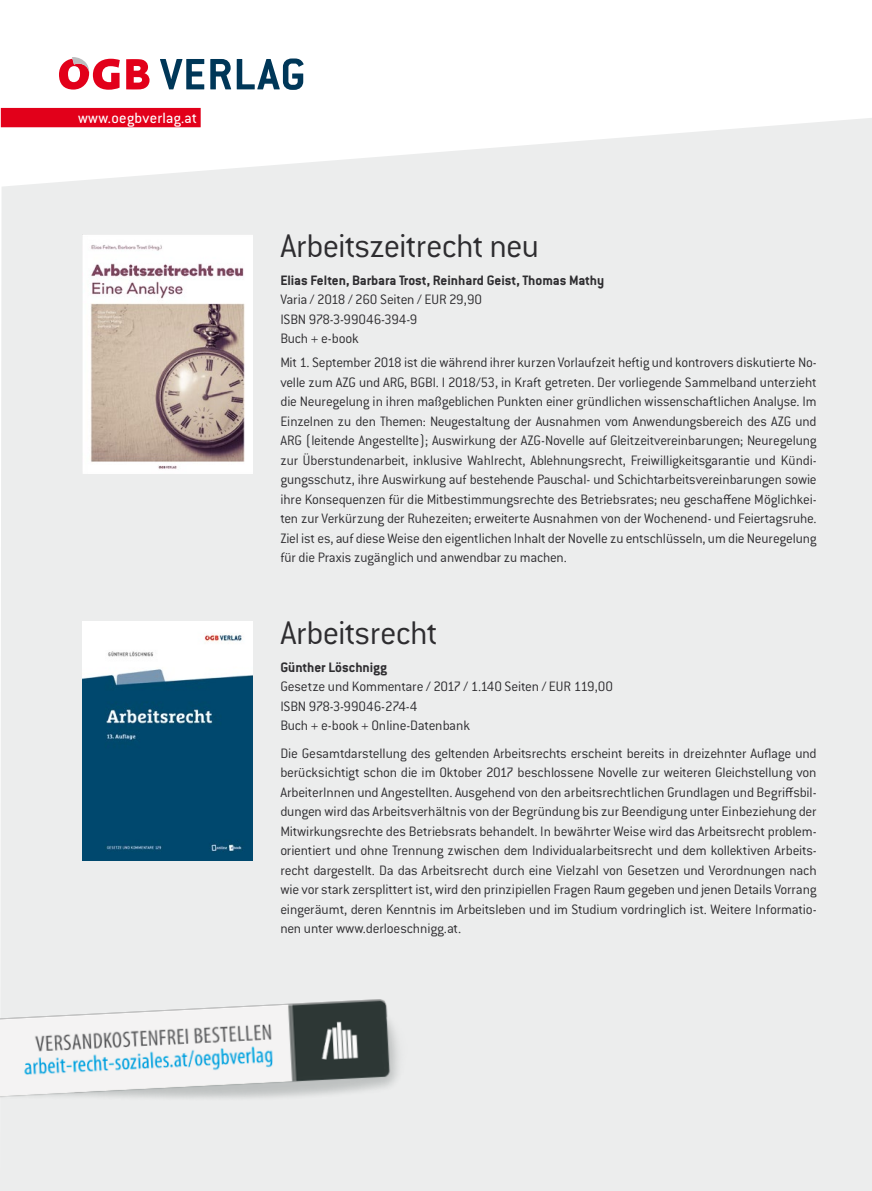
<style>
.page{position:relative;width:872px;height:1191px;background:#fff}
.page>*{position:absolute;margin:0;border:0;box-sizing:border-box;transform-origin:0 0}
.t1{font:300 36px "Conduit ITC Std";letter-spacing:-.025em;color:#2e2d30}
.t2{font:16.35px "Conduit ITC Std";letter-spacing:.02em;color:#fff}
.t3{font:300 15px/19.5px "Conduit ITC Std";letter-spacing:-.015em;color:#2e2d30}
.t4{font:700 15px "Conduit ITC Std";color:#2e2d30}
</style>
<div class="page">
<div style="left:0;top:118px;width:872px;height:1073px;background:#eceded"></div>
<div style="left:1px;top:108px;width:200px;height:19px;background:#e2001a"></div>
<svg style="left:126px;top:59px;width:23px;height:30px"></svg>
<svg style="left:59px;top:57px;width:61px;height:33px"></svg>
<svg style="left:160px;top:58px;width:144px;height:32px"></svg>
<img style="left:83px;top:234px;width:170px;height:239px">
<img style="left:82px;top:621px;width:170px;height:239px">
<img style="left:0;top:973px;width:428px;height:195px">
<p class="t2" style="left:78px;top:108px;width:120px">www.oegbverlag.at</p>
<h1 class="t1" style="left:280px;top:223px;width:260px">Arbeitszeitrecht neu</h1>
<p class="t4" style="left:280px;top:271px;width:325px">Elias Felten, Barbara Trost, Reinhard Geist, Thomas Mathy</p>
<p class="t3" style="left:280px;top:289px;width:203px">Varia / 2018 / 260 Seiten / EUR 29,90<br>ISBN 978-3-99046-394-9<br>Buch + e-book</p>
<p class="t3" style="left:280px;top:352px;width:538px;text-align:justify">Mit 1. September 2018 ist die während ihrer kurzen Vorlaufzeit heftig und kontrovers diskutierte No&shy;velle zum AZG und ARG, BGBl. I 2018/53, in Kraft getreten. Der vorliegende Sammelband unterzieht die Neuregelung in ihren maßgeblichen Punkten einer gründlichen wissenschaftlichen Analyse. Im Einzelnen zu den Themen: Neugestaltung der Ausnahmen vom Anwendungsbereich des AZG und ARG (leitende Angestellte); Auswirkung der AZG-Novelle auf Gleitzeitvereinbarungen; Neuregelung zur Überstundenarbeit, inklusive Wahlrecht, Ablehnungsrecht, Freiwilligkeitsgarantie und Kündi&shy;gungsschutz, ihre Auswirkung auf bestehende Pauschal- und Schichtarbeitsvereinbarungen sowie ihre Konsequenzen für die Mitbestimmungsrechte des Betriebsrates; neu geschaffene Möglichkei&shy;ten zur Verkürzung der Ruhezeiten; erweiterte Ausnahmen von der Wochenend- und Feiertagsruhe.<br>Ziel ist es, auf diese Weise den eigentlichen Inhalt der Novelle zu entschlüsseln, um die Neuregelung für die Praxis zugänglich und anwendbar zu machen.</p>
<h1 class="t1" style="left:280px;top:610px;width:159px">Arbeitsrecht</h1>
<p class="t4" style="left:280px;top:658px;width:108px">Günther Löschnigg</p>
<p class="t3" style="left:280px;top:676px;width:334px">Gesetze und Kommentare / 2017 / 1.140 Seiten / EUR 119,00<br>ISBN 978-3-99046-274-4<br>Buch + e-book + Online-Datenbank</p>
<p class="t3" style="left:280px;top:742px;width:538px;text-align:justify">Die Gesamtdarstellung des geltenden Arbeitsrechts erscheint bereits in dreizehnter Auflage und berücksichtigt schon die im Oktober 2017 beschlossene Novelle zur weiteren Gleichstellung von ArbeiterInnen und Angestellten. Ausgehend von den arbeitsrechtlichen Grundlagen und Begriffsbil&shy;dungen wird das Arbeitsverhältnis von der Begründung bis zur Beendigung unter Einbeziehung der Mitwirkungsrechte des Betriebsrats behandelt. In bewährter Weise wird das Arbeitsrecht problem&shy;orientiert und ohne Trennung zwischen dem Individualarbeitsrecht und dem kollektiven Arbeits&shy;recht dargestellt. Da das Arbeitsrecht durch eine Vielzahl von Gesetzen und Verordnungen nach wie vor stark zersplittert ist, wird den prinzipiellen Fragen Raum gegeben und jenen Details Vorrang eingeräumt, deren Kenntnis im Arbeitsleben und im Studium vordringlich ist. Weitere Informatio&shy;nen unter www.derloeschnigg.at.</p>
</div>
